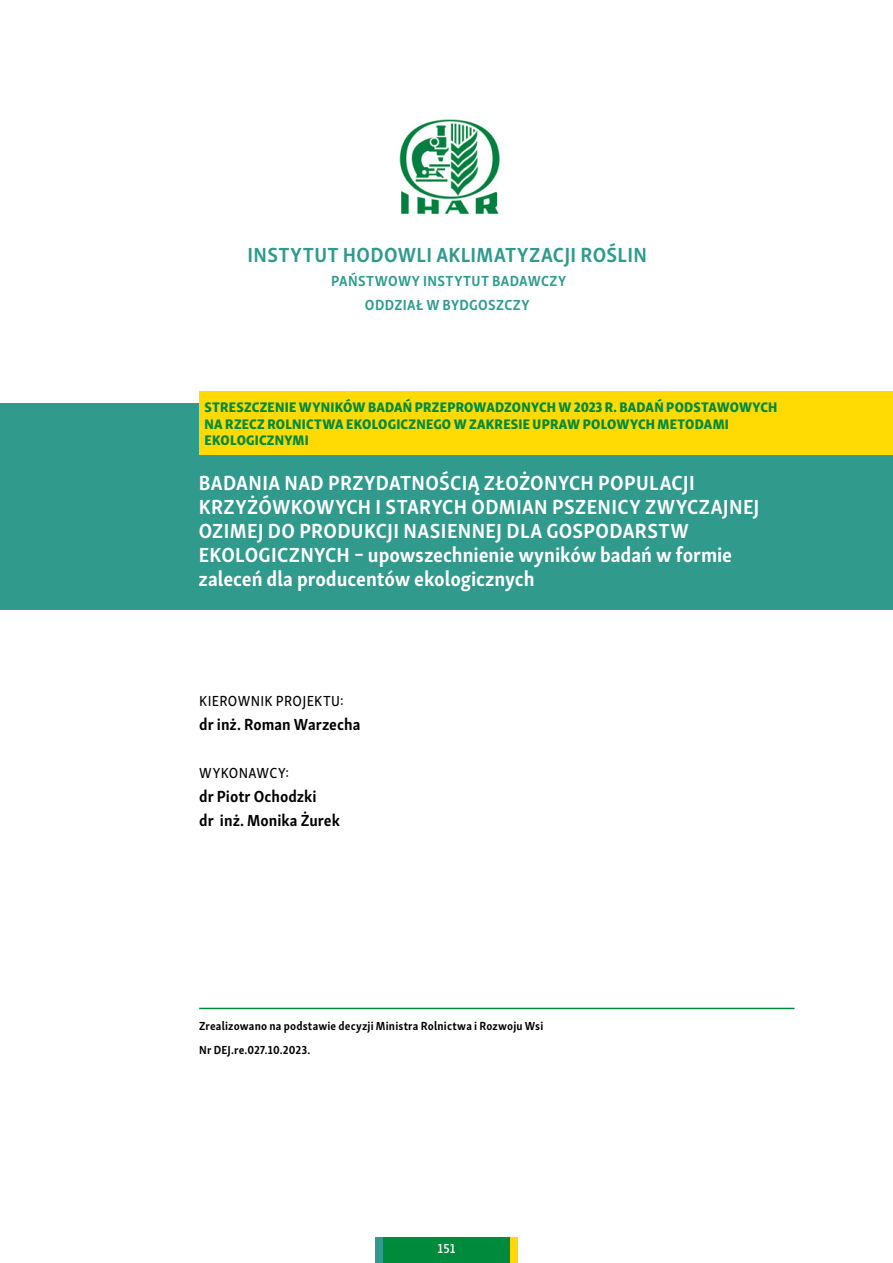
<style>
.page{position:relative;width:893px;height:1263px;background:#fff}
.page>*{position:absolute;margin:0;border:0;box-sizing:border-box;transform-origin:0 0}
.t1{font:700 21px/24px "Skolar Sans Latn Cn";letter-spacing:.01em;color:#fff}
.t2{font:700 21px "Skolar Sans Latn Cn";letter-spacing:.02em;color:#309a8d}
.t3{font:700 16.5px/24px "Skolar Sans Latn Cn";color:#000}
.t4{font:700 15px/24px "Skolar Sans Latn Cn";letter-spacing:.025em;color:#309a8d;text-align:center}
.t5{font:15px "Skolar Sans Latn Cn Me";letter-spacing:.02em;color:#000}
.t6{font:14.25px/16.5px "Skolar Sans Latn Cn Eb";letter-spacing:.02em;color:#008a3b}
.t7{font:600 13.5px "Skolar Sans Latn Cn";color:#fff}
.t8{font:700 12px/24px "Skolar Sans Latn Cn";letter-spacing:.015em;color:#000}
</style>
<div class="page">
<div style="left:383px;top:1237px;width:127px;height:26px;background:#008a3b"></div>
<div style="left:510px;top:1237px;width:8px;height:26px;background:#ffdb03"></div>
<div style="left:375px;top:1237px;width:8px;height:26px;background:#309a8d"></div>
<div style="left:1px;top:403px;width:892px;height:207px;background:#309a8d"></div>
<div style="left:199px;top:391px;width:694px;height:63px;background:#ffdb03"></div>
<hr style="left:199px;top:1008px;width:595px;height:1px;background:#008a3b">
<img style="left:399px;top:119px;width:101px;height:96px">
<p class="t2" style="left:247px;top:238px;width:401px">INSTYTUT HODOWLI AKLIMATYZACJI ROŚLIN</p>
<p class="t4" style="left:331px;top:268px;width:237px">PAŃSTWOWY INSTYTUT BADAWCZY<br>ODDZIAŁ W BYDGOSZCZY</p>
<p class="t6" style="left:205px;top:398px;width:574px">STRESZCZENIE WYNIKÓW BADAŃ PRZEPROWADZONYCH W 2023 R. BADAŃ PODSTAWOWYCH<br>NA RZECZ ROLNICTWA EKOLOGICZNEGO W ZAKRESIE UPRAW POLOWYCH METODAMI<br>EKOLOGICZNYMI</p>
<p class="t1" style="left:199px;top:469px;width:562px">BADANIA NAD PRZYDATNOŚCIĄ ZŁOŻONYCH POPULACJI KRZYŻÓWKOWYCH I STARYCH ODMIAN PSZENICY ZWYCZAJNEJ OZIMEJ DO PRODUKCJI NASIENNEJ DLA GOSPODARSTW EKOLOGICZNYCH – upowszechnienie wyników badań w formie zaleceń dla producentów ekologicznych</p>
<p class="t5" style="left:199px;top:690px;width:146px">KIEROWNIK PROJEKTU:</p>
<p class="t3" style="left:199px;top:711px;width:163px">dr inż. Roman Warzecha</p>
<p class="t5" style="left:199px;top:762px;width:91px">WYKONAWCY:</p>
<p class="t3" style="left:199px;top:783px;width:142px">dr Piotr Ochodzki<br>dr inż. Monika Żurek</p>
<p class="t8" style="left:199px;top:1013px;width:346px">Zrealizowano na podstawie decyzji Ministra Rolnictwa i Rozwoju Wsi<br>Nr DEJ.re.027.10.2023.</p>
<p class="t7" style="left:438px;top:1238px;width:19px">151</p>
</div>
